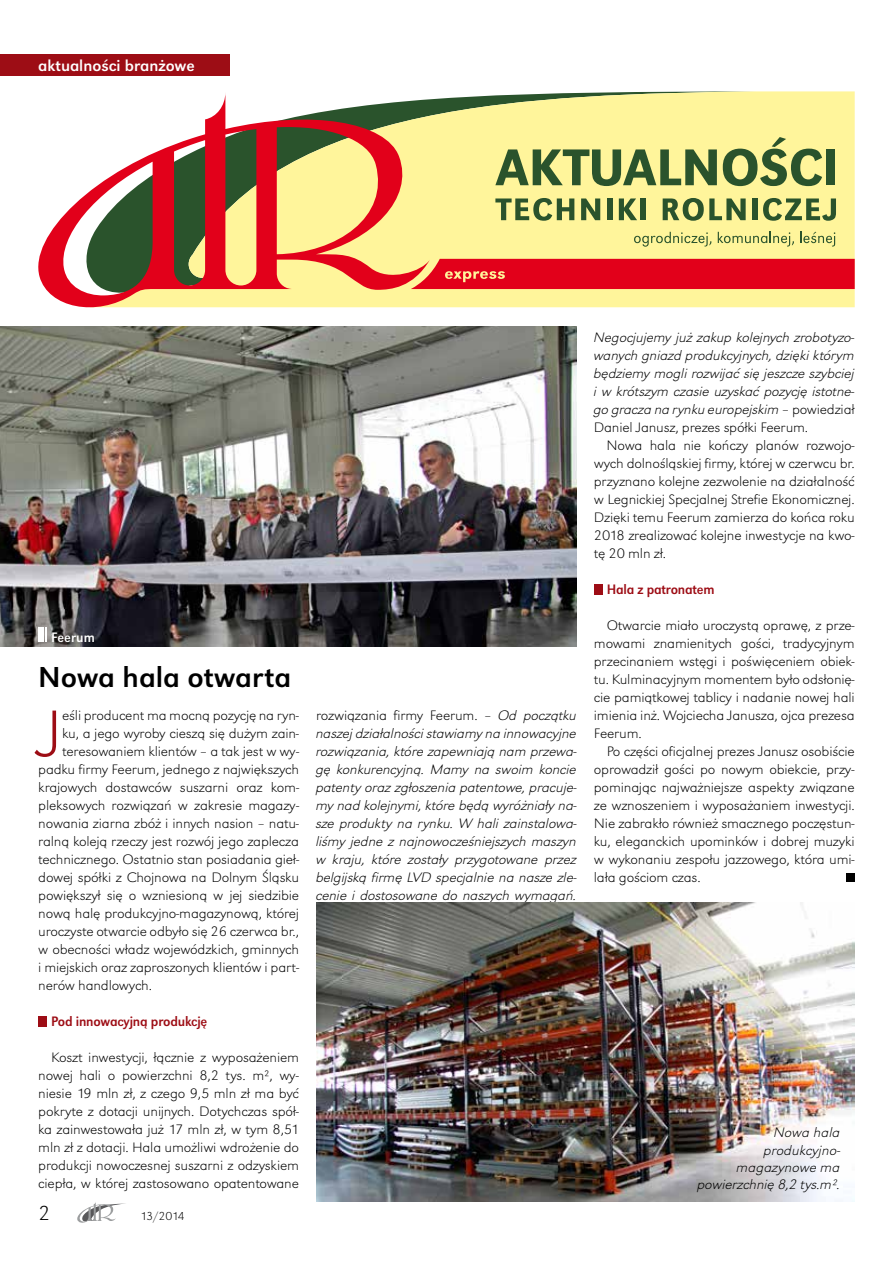
<style>
.page{position:relative;width:893px;height:1263px;background:#fff}
.page>*{position:absolute;margin:0;border:0;box-sizing:border-box;transform-origin:0 0}
.t1{font:68.25px "URW Grotesk TOT Ext Lig Ext Wid";color:#9d0d15}
.t2{font:30px "URW Grotesk TOT";color:#000}
.t3{font:21px "URW Grotesk TOT Ext Lig Ext Wid";color:#000}
.t4{font:16.5px "URW Grotesk TOT";color:#fff}
.t5{font:14.25px/18px "URW Grotesk TOT Ext Lig Ext Wid";letter-spacing:-.015em;color:#000;text-align:justify}
.t6{font:14.25px/18px "URW Grotesk TOT Ext Lig Ext Wid Obl";letter-spacing:-.015em;color:#000;text-align:justify}
.t7{font:14.25px "URW Grotesk TOT Reg Nar";letter-spacing:-.015em;color:#9d0d15}
.t8{font:14.25px "URW Grotesk TOT Reg Nar";color:#fff}
.t9{font:12px "URW Grotesk TOT Ext Lig Ext Wid";letter-spacing:-.06em;color:#000}
.s1{font-family:"URW Grotesk TOT Ext Lig Ext Wid Obl"}
.s2{font-family:"URW Grotesk TOT Ext Lig Ext Wid"}
</style>
<div class="page">
<svg style="left:77px;top:1202px;width:49px;height:21px"></svg>
<img style="left:0;top:326px;width:576px;height:320px">
<div style="left:38px;top:1016px;width:9px;height:10px;background:#9d0d15"></div>
<div style="left:594px;top:584px;width:8px;height:10px;background:#9d0d15"></div>
<div style="left:846px;top:873px;width:9px;height:9px;background:#000"></div>
<div style="left:38px;top:627px;width:6px;height:15px;background:#fff"></div>
<svg style="left:46px;top:627px;width:1px;height:15px"></svg>
<div style="left:0;top:54px;width:230px;height:22px;background:#9d0d15"></div>
<img style="left:316px;top:902px;width:539px;height:299px">
<div style="left:430px;top:91px;width:425px;height:216px;background:#fff59b"></div>
<svg style="left:495px;top:149px;width:222px;height:37px;background:#96a564"></svg>
<svg style="left:723px;top:137px;width:99px;height:49px;background:#a8b36e"></svg>
<div style="left:826px;top:149px;width:9px;height:36px;background:#2a532c"></div>
<svg style="left:495px;top:198px;width:79px;height:23px;background:#9eab68"></svg>
<svg style="left:581px;top:198px;width:19px;height:22px"></svg>
<div style="left:607px;top:198px;width:5px;height:22px;background:#2a532c"></div>
<svg style="left:619px;top:198px;width:18px;height:22px"></svg>
<div style="left:641px;top:198px;width:5px;height:22px;background:#2a532c"></div>
<svg style="left:663px;top:198px;width:83px;height:23px;background:#93a363"></svg>
<div style="left:752px;top:198px;width:5px;height:22px;background:#2a532c"></div>
<svg style="left:763px;top:198px;width:73px;height:23px;background:#9caa67"></svg>
<svg style="left:38px;top:93px;width:392px;height:215px"></svg>
<svg style="left:634px;top:232px;width:77px;height:15px"></svg>
<svg style="left:718px;top:232px;width:76px;height:15px"></svg>
<svg style="left:800px;top:232px;width:35px;height:15px"></svg>
<div style="left:411px;top:259px;width:444px;height:30px;background:#e2001a"></div>
<p class="t4" style="left:38px;top:56px;width:158px">aktualności branżowe</p>
<p class="t8" style="left:51px;top:629px;width:45px">Feerum</p>
<h2 class="t2" style="left:38px;top:660px;width:255px">Nowa hala otwarta</h2>
<h1 class="t1" style="left:38px;top:694px;width:26px">J</h1>
<p class="t5" style="left:62px;top:706px;width:238px">eśli producent ma mocną pozycję na ryn-</p>
<p class="t5" style="left:62px;top:724px;width:238px">ku, a jego wyroby cieszą się dużym zain-</p>
<p class="t5" style="left:62px;top:742px;width:238px">teresowaniem klientów – a tak jest w wy-</p>
<p class="t5" style="left:38px;top:760px;width:262px">padku firmy Feerum, jednego z największych</p>
<p class="t5" style="left:38px;top:778px;width:262px">krajowych dostawców suszarni oraz kom-</p>
<p class="t5" style="left:38px;top:796px;width:262px">pleksowych rozwiązań w zakresie magazy-</p>
<p class="t5" style="left:38px;top:814px;width:262px">nowania ziarna zbóż i innych nasion – natu-</p>
<p class="t5" style="left:38px;top:832px;width:262px">ralną koleją rzeczy jest rozwój jego zaplecza</p>
<p class="t5" style="left:38px;top:850px;width:262px">technicznego. Ostatnio stan posiadania gieł-</p>
<p class="t5" style="left:38px;top:868px;width:262px">dowej spółki z Chojnowa na Dolnym Śląsku</p>
<p class="t5" style="left:38px;top:886px;width:262px">powiększył się o wzniesioną w jej siedzibie</p>
<p class="t5" style="left:38px;top:904px;width:262px">nową halę produkcyjno-magazynową, której</p>
<p class="t5" style="left:38px;top:922px;width:262px">uroczyste otwarcie odbyło się 26 czerwca br.,</p>
<p class="t5" style="left:38px;top:940px;width:262px">w obecności władz wojewódzkich, gminnych</p>
<p class="t5" style="left:38px;top:958px;width:262px">i miejskich oraz zaproszonych klientów i part-</p>
<p class="t5" style="left:38px;top:976px;width:115px">nerów handlowych.</p>
<p class="t7" style="left:51px;top:1013px;width:158px">Pod innowacyjną produkcję</p>
<p class="t5" style="left:38px;top:1048px;width:262px;text-indent:13px">Koszt inwestycji, łącznie z wyposażeniem nowej hali o powierzchni 8,2 tys. m², wy&shy;niesie 19 mln zł, z czego 9,5 mln zł ma być pokryte z dotacji unijnych. Dotychczas spół&shy;ka zainwestowała już 17 mln zł, w tym 8,51 mln zł z dotacji. Hala umożliwi wdrożenie do produkcji nowoczesnej suszarni z odzyskiem ciepła, w której zastosowano opatentowane</p>
<h3 class="t3" style="left:38px;top:1201px;width:14px">2</h3>
<p class="t9" style="left:140px;top:1209px;width:46px">13/2014</p>
<p class="t5" style="left:316px;top:706px;width:262px">rozwiązania firmy Feerum. – <span class="s1">Od początku</span></p>
<p class="t6" style="left:316px;top:724px;width:263px">naszej działalności stawiamy na innowacyjne rozwiązania, które zapewniają nam przewa&shy;gę konkurencyjną. Mamy na swoim koncie patenty oraz zgłoszenia patentowe, pracuje&shy;my nad kolejnymi, które będą wyróżniały na&shy;sze produkty na rynku. W hali zainstalowa&shy;liśmy jedne z najnowocześniejszych maszyn w kraju, które zostały przygotowane przez belgijską firmę LVD specjalnie na nasze zle&shy;cenie i dostosowane do naszych wymagań.</p>
<p class="t6" style="left:594px;top:328px;width:263px">Negocjujemy już zakup kolejnych zrobotyzo&shy;wanych gniazd produkcyjnych, dzięki którym będziemy mogli rozwijać się jeszcze szybciej i w krótszym czasie uzyskać pozycję istotne&shy;go gracza na rynku europejskim <span class="s2">– powiedział</span></p>
<p class="t5" style="left:594px;top:418px;width:216px">Daniel Janusz, prezes spółki Feerum.</p>
<p class="t5" style="left:607px;top:436px;width:250px">Nowa hala nie kończy planów rozwojo-</p>
<p class="t5" style="left:594px;top:454px;width:262px">wych dolnośląskiej firmy, której w czerwcu br.</p>
<p class="t5" style="left:594px;top:472px;width:262px">przyznano kolejne zezwolenie na działalność</p>
<p class="t5" style="left:594px;top:490px;width:262px">w Legnickiej Specjalnej Strefie Ekonomicznej.</p>
<p class="t5" style="left:594px;top:508px;width:262px">Dzięki temu Feerum zamierza do końca roku</p>
<p class="t5" style="left:594px;top:526px;width:262px">2018 zrealizować kolejne inwestycje na kwo-</p>
<p class="t5" style="left:594px;top:544px;width:74px">tę 20 mln zł.</p>
<p class="t7" style="left:607px;top:581px;width:110px">Hala z patronatem</p>
<p class="t5" style="left:594px;top:616px;width:262px;text-indent:13px">Otwarcie miało uroczystą oprawę, z prze&shy;mowami znamienitych gości, tradycyjnym przecinaniem wstęgi i poświęceniem obiek&shy;tu. Kulminacyjnym momentem było odsłonię&shy;cie pamiątkowej tablicy i nadanie nowej hali imienia inż. Wojciecha Janusza, ojca prezesa Feerum.</p>
<p class="t5" style="left:594px;top:742px;width:262px;text-indent:13px">Po części oficjalnej prezes Janusz osobiście oprowadził gości po nowym obiekcie, przy&shy;pominając najważniejsze aspekty związane ze wznoszeniem i wyposażaniem inwestycji.<br>Nie zabrakło również smacznego poczęstun&shy;ku, eleganckich upominków i dobrej muzyki w wykonaniu zespołu jazzowego, która umi&shy;lała gościom czas.</p>
<p class="t6" style="left:698px;top:1124px;width:145px;line-height:17.1px;text-align:right">Nowa hala produkcyjno&shy;magazynowe ma powierzchnię 8,2 tys.m².</p>
</div>
